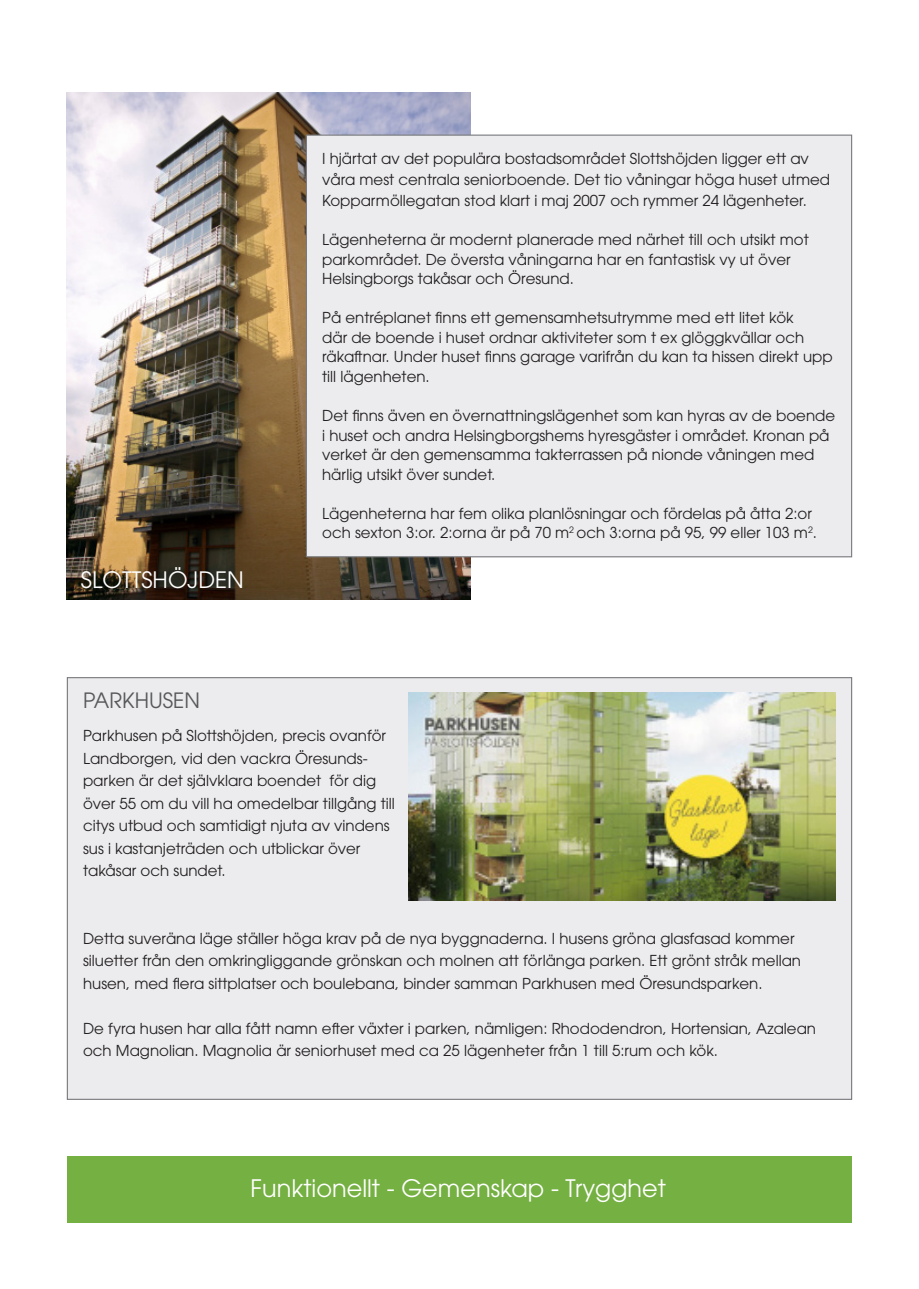
<style>
.page{position:relative;width:919px;height:1289px;background:#fff}
.page>*{position:absolute;margin:0;border:0;box-sizing:border-box;transform-origin:0 0}
.t1{font:24px "ITC Avant Garde Pro";color:#fff}
.t2{font:22.5px "ITC Avant Garde Pro";color:#fff}
.t3{font:21px "ITC Avant Garde Pro";color:#57585a}
.t4{font:15px/19.5px "ITC Avant Garde Pro";color:#231f20}
</style>
<div class="page">
<div style="left:67px;top:677px;width:785px;height:422px;background:#ececee;border:1px solid #787a7d"></div>
<img style="left:408px;top:692px;width:427px;height:208px">
<img style="left:67px;top:93px;width:403px;height:506px">
<div style="left:306px;top:134px;width:546px;height:423px;background:#ececee;border:1px solid #787a7d"></div>
<div style="left:67px;top:1155px;width:784px;height:67px;background:#75b042"></div>
<p class="t2" style="left:81px;top:566px;width:164px">SLOTTSHÖJDEN</p>
<p class="t4" style="left:322px;top:148px;width:509px;line-height:21px">I hjärtat av det populära bostadsområdet Slottshöjden ligger ett av våra mest centrala seniorboende. Det tio våningar höga huset utmed<br>Kopparmöllegatan stod klart i maj 2007 och rymmer 24 lägenheter.</p>
<p class="t4" style="left:322px;top:230px;width:488px">Lägenheterna är modernt planerade med närhet till och utsikt mot parkområdet. De översta våningarna har en fantastisk vy ut över<br>Helsingborgs takåsar och Öresund.</p>
<p class="t4" style="left:322px;top:308px;width:512px">På entréplanet finns ett gemensamhetsutrymme med ett litet kök<br>där de boende i huset ordnar aktiviteter som t ex glöggkvällar och räkaftnar. Under huset finns garage varifrån du kan ta hissen direkt upp till lägenheten.</p>
<p class="t4" style="left:322px;top:405px;width:514px">Det finns även en övernattningslägenhet som kan hyras av de boende i huset och andra Helsingborgshems hyresgäster i området. Kronan på verket är den gemensamma takterrassen på nionde våningen med härlig utsikt över sundet.</p>
<p class="t4" style="left:322px;top:503px;width:496px">Lägenheterna har fem olika planlösningar och fördelas på åtta 2:or och sexton 3:or. 2:orna är på 70 m<sup>2</sup> och 3:orna på 95, 99 eller 103 m<sup>2</sup>.</p>
<p class="t3" style="left:83px;top:687px;width:118px">PARKHUSEN</p>
<p class="t4" style="left:83px;top:725px;width:304px">Parkhusen på Slottshöjden, precis ovanför</p>
<p class="t4" style="left:83px;top:748px;width:286px">Landborgen, vid den vackra Öresunds-</p>
<p class="t4" style="left:83px;top:770px;width:294px">parken är det självklara boendet för dig</p>
<p class="t4" style="left:83px;top:793px;width:313px">över 55 om du vill ha omedelbar tillgång till</p>
<p class="t4" style="left:83px;top:815px;width:308px">citys utbud och samtidigt njuta av vindens</p>
<p class="t4" style="left:83px;top:838px;width:279px">sus i kastanjeträden och utblickar över</p>
<p class="t4" style="left:83px;top:860px;width:144px">takåsar och sundet.</p>
<p class="t4" style="left:83px;top:926px;width:719px;line-height:22.5px">Detta suveräna läge ställer höga krav på de nya byggnaderna. I husens gröna glasfasad kommer siluetter från den omkringliggande grönskan och molnen att förlänga parken. Ett grönt stråk mellan husen, med flera sittplatser och boulebana, binder samman Parkhusen med Öresundsparken.</p>
<p class="t4" style="left:83px;top:1016px;width:734px;line-height:22.5px">De fyra husen har alla fått namn efter växter i parken, nämligen: Rhododendron, Hortensian, Azalean och Magnolian. Magnolia är seniorhuset med ca 25 lägenheter från 1 till 5:rum och kök.</p>
<p class="t1" style="left:250px;top:1173px;width:417px">Funktionellt - Gemenskap - Trygghet</p>
</div>
